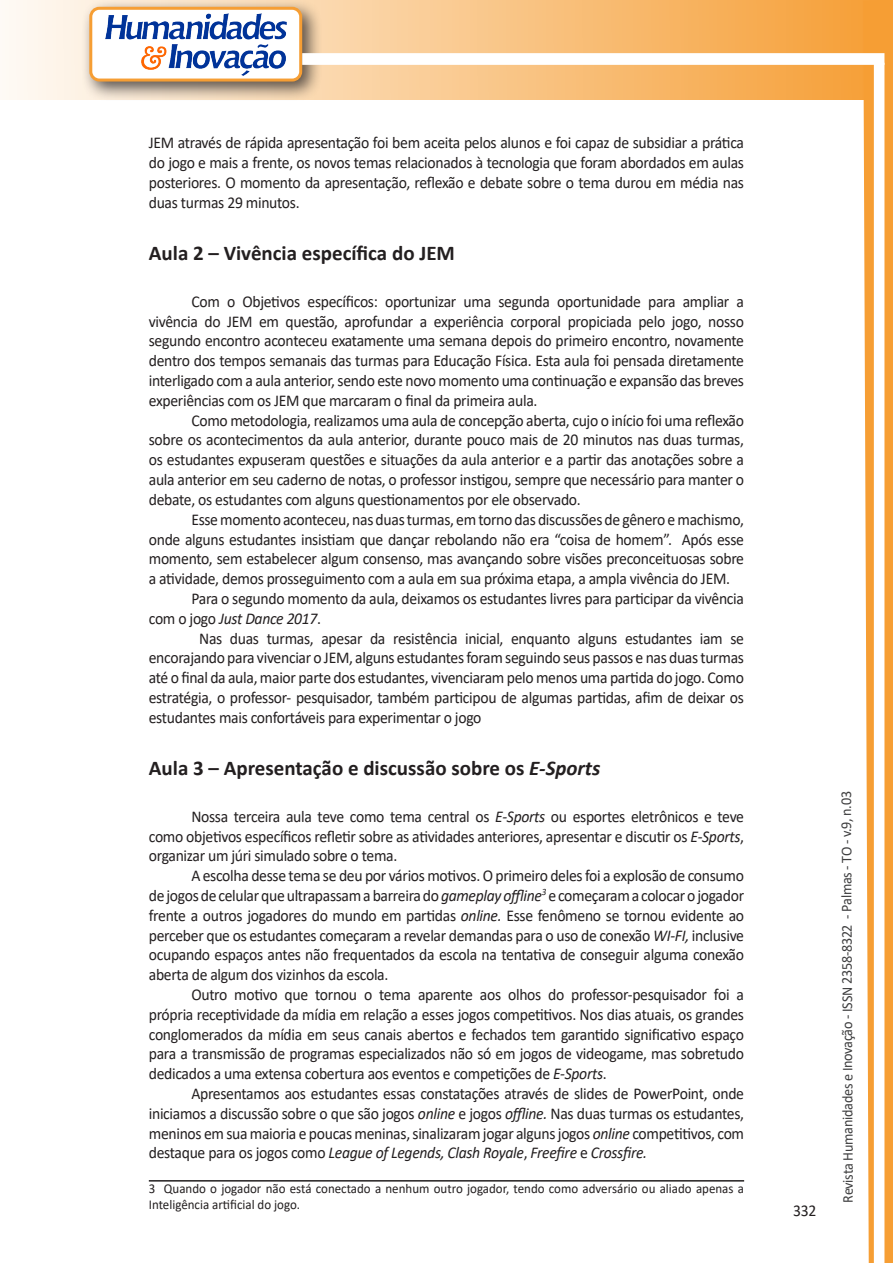
<style>
.page{position:relative;width:893px;height:1263px;background:#fff}
.page>*{position:absolute;margin:0;border:0;box-sizing:border-box;transform-origin:0 0}
.Titulo_2{font:700 21px "Calibri";color:#231f20}
.texto{font:16.5px/19.8px "Calibri";letter-spacing:-.02em;color:#231f20;text-align:justify;scale:.95 1}
.t1{font:15px "Calibri";letter-spacing:-.025em;color:#3e3e3f;scale:.95 1}
.Rodapé{font:13.5px/16.2px "Calibri";color:#231f20;scale:.96 1}
.s1{font-style:italic}
</style>
<div class="page">
<svg style="left:5px;top:0;width:858px;height:100px;background:#f9c484"></svg>
<div style="left:81px;top:0;width:241px;height:102px;background:#231f20;opacity:.75"></div>
<div style="left:91px;top:8px;width:210px;height:72px;background:#fff;border-radius:9px"></div>
<div style="left:89px;top:7px;width:213px;height:75px;border:3px solid #f69e34;border-radius:9px"></div>
<div style="left:302px;top:53px;width:582px;height:12px;background:#fff;border:2px solid #fff"></div>
<svg style="left:863px;top:0;width:30px;height:1263px"></svg>
<img style="left:105px;top:13px;width:181px;height:62px">
<hr style="left:149px;top:1180px;width:595px;height:1px;background:#231f20">
<p class="texto" style="left:149px;top:133px;width:628px">JEM através de rápida apresentação foi bem aceita pelos alunos e foi capaz de subsidiar a prática do jogo e mais a frente, os novos temas relacionados à tecnologia que foram abordados em aulas posteriores. O momento da apresentação, reflexão e debate sobre o tema durou em média nas duas turmas 29 minutos.</p>
<p class="Titulo_2" style="left:149px;top:238px;width:308px">Aula 2 – Vivência específica do JEM</p>
<p class="texto" style="left:149px;top:291px;width:628px;text-indent:43px">Com o Objetivos específicos: oportunizar uma segunda oportunidade para ampliar a vivência do JEM em questão, aprofundar a experiência corporal propiciada pelo jogo, nosso segundo encontro aconteceu exatamente uma semana depois do primeiro encontro, novamente dentro dos tempos semanais das turmas para Educação Física. Esta aula foi pensada diretamente interligado com a aula anterior, sendo este novo momento uma continuação e expansão das breves experiências com os JEM que marcaram o final da primeira aula.</p>
<p class="texto" style="left:149px;top:410px;width:628px;text-indent:43px">Como metodologia, realizamos uma aula de concepção aberta, cujo o início foi uma reflexão sobre os acontecimentos da aula anterior, durante pouco mais de 20 minutos nas duas turmas, os estudantes expuseram questões e situações da aula anterior e a partir das anotações sobre a aula anterior em seu caderno de notas, o professor instigou, sempre que necessário para manter o debate, os estudantes com alguns questionamentos por ele observado.</p>
<p class="texto" style="left:149px;top:509px;width:628px;text-indent:43px">Esse momento aconteceu, nas duas turmas, em torno das discussões de gênero e machismo, onde alguns estudantes insistiam que dançar rebolando não era “coisa de homem”. Após esse momento, sem estabelecer algum consenso, mas avançando sobre visões preconceituosas sobre a atividade, demos prosseguimento com a aula em sua próxima etapa, a ampla vivência do JEM.</p>
<p class="texto" style="left:149px;top:588px;width:628px;text-indent:43px">Para o segundo momento da aula, deixamos os estudantes livres para participar da vivência com o jogo <span class="s1">Just Dance 2017</span>.</p>
<p class="texto" style="left:149px;top:628px;width:628px;text-indent:50px">Nas duas turmas, apesar da resistência inicial, enquanto alguns estudantes iam se encorajando para vivenciar o JEM, alguns estudantes foram seguindo seus passos e nas duas turmas até o final da aula, maior parte dos estudantes, vivenciaram pelo menos uma partida do jogo. Como estratégia, o professor- pesquisador, também participou de algumas partidas, afim de deixar os estudantes mais confortáveis para experimentar o jogo</p>
<p class="Titulo_2" style="left:149px;top:753px;width:453px">Aula 3 – Apresentação e discussão sobre os <span class="s1">E-Sports</span></p>
<p class="texto" style="left:149px;top:806px;width:628px;text-indent:43px">Nossa terceira aula teve como tema central os <span class="s1">E-Sports</span> ou esportes eletrônicos e teve como objetivos específicos refletir sobre as atividades anteriores, apresentar e discutir os <span class="s1">E-Sports</span>, organizar um júri simulado sobre o tema.</p>
<p class="texto" style="left:149px;top:865px;width:628px;text-indent:43px">A escolha desse tema se deu por vários motivos. O primeiro deles foi a explosão de consumo de jogos de celular que ultrapassam a barreira do <span class="s1">gameplay offline</span><sup>3</sup> e começaram a colocar o jogador frente a outros jogadores do mundo em partidas <span class="s1">online.</span> Esse fenômeno se tornou evidente ao perceber que os estudantes começaram a revelar demandas para o uso de conexão <span class="s1">WI-FI,</span> inclusive ocupando espaços antes não frequentados da escola na tentativa de conseguir alguma conexão aberta de algum dos vizinhos da escola.</p>
<p class="texto" style="left:149px;top:984px;width:628px;text-indent:43px">Outro motivo que tornou o tema aparente aos olhos do professor-pesquisador foi a própria receptividade da mídia em relação a esses jogos competitivos. Nos dias atuais, os grandes conglomerados da mídia em seus canais abertos e fechados tem garantido significativo espaço para a transmissão de programas especializados não só em jogos de videogame, mas sobretudo dedicados a uma extensa cobertura aos eventos e competições de <span class="s1">E-Sports</span>.</p>
<p class="texto" style="left:149px;top:1083px;width:628px;text-indent:43px">Apresentamos aos estudantes essas constatações através de slides de PowerPoint, onde iniciamos a discussão sobre o que são jogos <span class="s1">online</span> e jogos <span class="s1">offline.</span> Nas duas turmas os estudantes, meninos em sua maioria e poucas meninas, sinalizaram jogar alguns jogos <span class="s1">online</span> competitivos, com destaque para os jogos como <span class="s1">League of Legends, Clash Royale</span>, <span class="s1">Freefire</span> e <span class="s1">Crossfire.</span></p>
<p class="Rodapé" style="left:149px;top:1180px;width:621px">3 Quando o jogador não está conectado a nenhum outro jogador, tendo como adversário ou aliado apenas a<br>Inteligência artificial do jogo.</p>
<p class="texto" style="left:793px;top:1200px;width:26px">332</p>
<p class="t1" style="left:837px;top:1203px;width:435px;rotate:-90deg">Revista Humanidades e Inovação - ISSN 2358-8322 - Palmas - TO - v.9, n.03</p>
</div>
